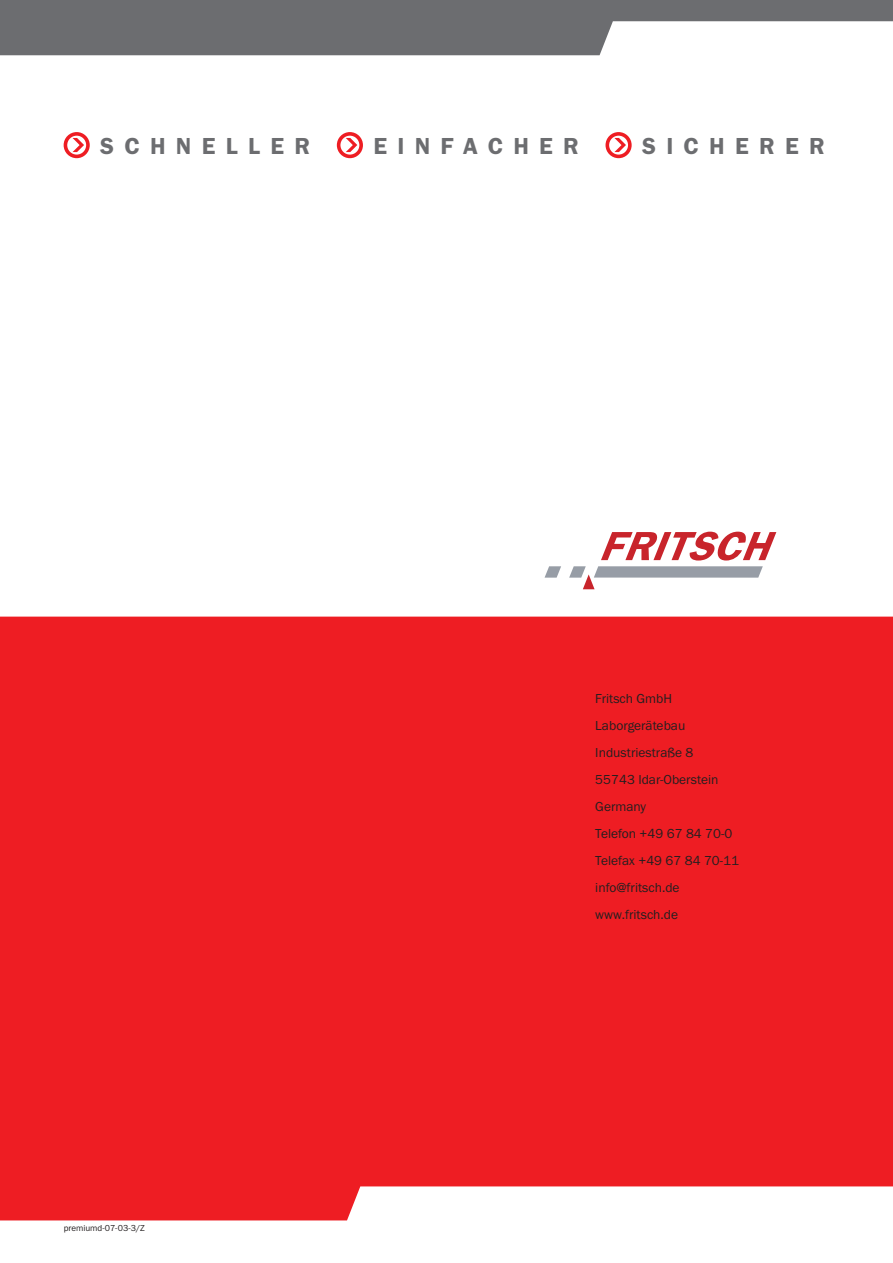
<style>
.page{position:relative;width:893px;height:1263px;background:#fff}
.page>*{position:absolute;margin:0;border:0;box-sizing:border-box;transform-origin:0 0}
.t1{font:24px "Franklin Got URWT Dem";letter-spacing:.43em;color:#6c6d70}
.t2{font:13.5px/27px "Franklin Got URWT Boo";color:#231f20}
.t3{font:9px "Franklin Got URWT Boo";color:#231f20}
</style>
<div class="page">
<div style="left:0;top:617px;width:893px;height:603px;background:#ee1d23"></div>
<svg style="left:0;top:0;width:893px;height:55px;fill:#6c6d70"></svg>
<svg style="left:65px;top:134px;width:23px;height:22px"></svg>
<div style="left:64px;top:132px;width:26px;height:26px;border:4px solid #ee1d23;border-radius:50%"></div>
<svg style="left:73px;top:138px;width:11px;height:14px"></svg>
<svg style="left:339px;top:134px;width:22px;height:22px"></svg>
<div style="left:337px;top:132px;width:26px;height:26px;border:4px solid #ee1d23;border-radius:50%"></div>
<svg style="left:346px;top:138px;width:11px;height:14px"></svg>
<svg style="left:607px;top:134px;width:23px;height:22px"></svg>
<div style="left:605px;top:132px;width:27px;height:26px;border:4px solid #ee1d23;border-radius:50%"></div>
<svg style="left:614px;top:138px;width:12px;height:14px"></svg>
<svg style="left:601px;top:532px;width:175px;height:28px"></svg>
<svg style="left:545px;top:566px;width:16px;height:12px"></svg>
<svg style="left:569px;top:566px;width:194px;height:23px"></svg>
<h1 class="t1" style="left:100px;top:132px;width:212px">SCHNELLER</h1>
<h1 class="t1" style="left:373px;top:132px;width:207px">EINFACHER</h1>
<h1 class="t1" style="left:642px;top:132px;width:184px">SICHERER</h1>
<p class="t3" style="left:64px;top:1223px;width:82px">premiumd-07-03-3/Z</p>
<p class="t2" style="left:595px;top:685px;width:145px">Fritsch GmbH<br>Laborgerätebau<br>Industriestraße 8<br>55743 Idar-Oberstein<br>Germany<br>Telefon +49 67 84 70-0<br>Telefax +49 67 84 70-11 info@fritsch.de www.fritsch.de</p>
</div>
